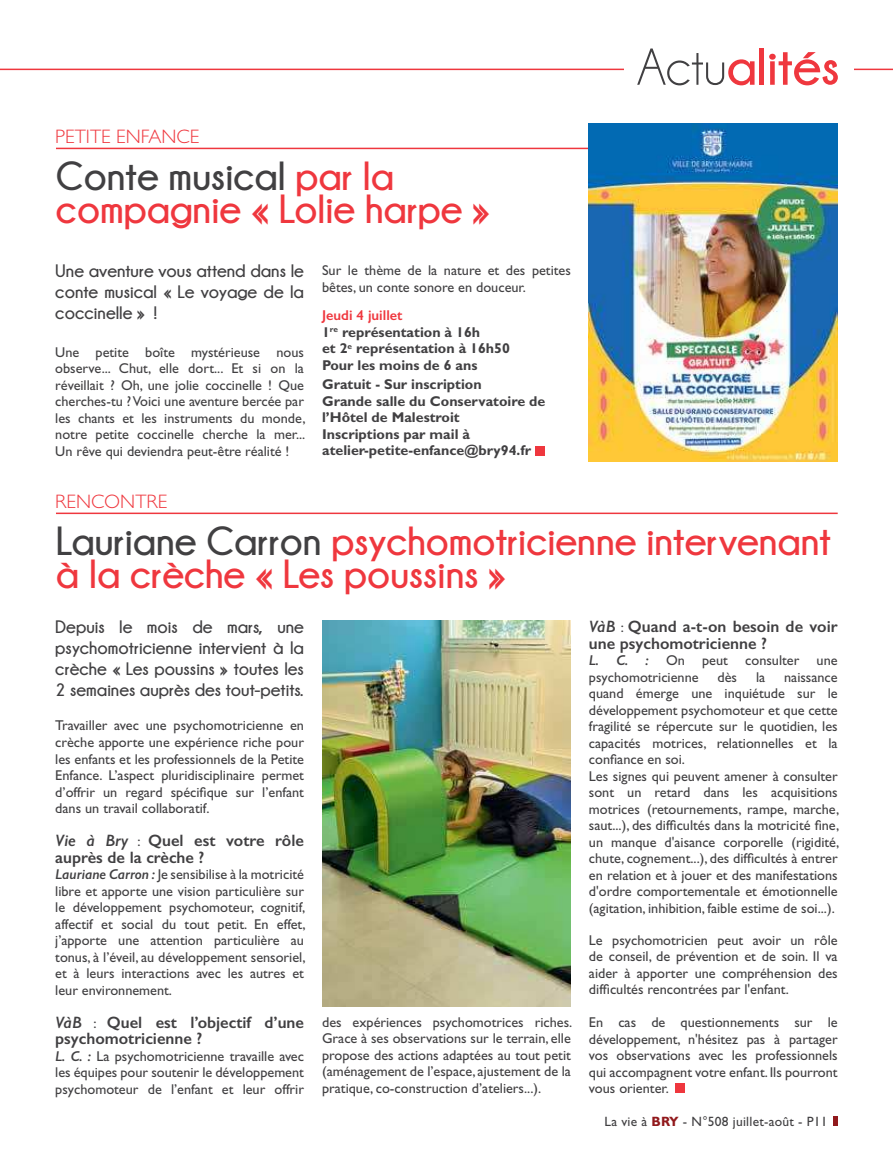
<style>
.page{position:relative;width:893px;height:1149px;background:#fff}
.page>*{position:absolute;margin:0;border:0;box-sizing:border-box;transform-origin:0 0}
.t1{font:700 52.5px "Champagne&Limousines";color:#ef373e}
.t2{font:700 40.5px/33px "Champagne&Limousines";color:#ef373e}
.t3{font:300 19.5px "Gill Sans";color:#ef373e}
.t4{font:700 18px/21px "Champagne&Limousines";color:#414042;text-align:justify}
.t5{font:600 16.5px/16.5px "Gill Sans";color:#414042}
.t6{font:14.25px/16.5px "Gill Sans";color:#414042;text-align:justify}
.t7{font:700 14.25px/16.5px "Gill Sans";color:#414042}
.t8{font:13.5px "Gill Sans";letter-spacing:.02em;color:#414042}
.s1{color:#414042}
.s2{font-weight:600;color:#ef373e}
.s3{font-weight:400;color:#414042}
.s4{font-style:italic}
.s5{font-weight:400;font-size:14.25px}
.s6{font-weight:600;font-style:italic}
.s7{font-weight:700;color:#91191c}
</style>
<div class="page">
<div style="left:833px;top:1116px;width:5px;height:9px;background:#91191c"></div>
<hr style="left:0;top:69px;width:893px;height:1px;background:#ef373e">
<div style="left:624px;top:30px;width:229px;height:73px;background:#fff"></div>
<hr style="left:56px;top:148px;width:782px;height:1px;background:#ef373e">
<hr style="left:56px;top:512px;width:782px;height:2px;background:#ef373e">
<img style="left:589px;top:123px;width:249px;height:338px">
<div style="left:675px;top:1083px;width:10px;height:9px;background:#ef373e"></div>
<div style="left:535px;top:446px;width:10px;height:9px;background:#ef373e"></div>
<img style="left:322px;top:620px;width:249px;height:386px">
<h3 class="t3" style="left:55px;top:129px;width:146px">PETITE ENFANCE</h3>
<h2 class="t2" style="left:56px;top:160px;width:436px"><span class="s1">Conte musical</span> par la compagnie « Lolie harpe »</h2>
<p class="t4" style="left:55px;top:261px;width:250px">Une aventure vous attend dans le conte musical « Le voyage de la coccinelle » !</p>
<p class="t6" style="left:55px;top:345px;width:252px">Une petite boîte mystérieuse nous observe... Chut, elle dort... Et si on la réveillait ? Oh, une jolie coccinelle ! Que cherches-tu ? Voici une aventure bercée par les chants et les instruments du monde, notre petite coccinelle cherche la mer...<br>Un rêve qui deviendra peut-être réalité !</p>
<h3 class="t3" style="left:55px;top:494px;width:113px">RENCONTRE</h3>
<p class="t6" style="left:322px;top:263px;width:250px">Sur le thème de la nature et des petites bêtes, un conte sonore en douceur.</p>
<p class="t7" style="left:322px;top:308px;width:189px"><span class="s2">Jeudi 4 juillet<br></span>1<sup>re</sup> représentation à 16h<br>et 2<sup>e</sup> représentation à 16h50<br>Pour les moins de 6 ans</p>
<p class="t7" style="left:322px;top:377px;width:225px">Gratuit - Sur inscription<br>Grande salle du Conservatoire de l’Hôtel de Malestroit<br>Inscriptions par mail à atelier-petite-enfance@bry94.fr</p>
<h1 class="t1" style="left:637px;top:43px;width:204px"><span class="s3">Actu</span>alités</h1>
<h2 class="t2" style="left:56px;top:525px;width:776px"><span class="s1">Lauriane Carron</span> psychomotricienne intervenant à la crèche « Les poussins »</h2>
<p class="t4" style="left:55px;top:616px;width:250px">Depuis le mois de mars, une psychomotricienne intervient à la crèche « Les poussins » toutes les 2 semaines auprès des tout-petits.</p>
<p class="t6" style="left:55px;top:718px;width:250px">Travailler avec une psychomotricienne en crèche apporte une expérience riche pour les enfants et les professionnels de la Petite Enfance. L’aspect pluridisciplinaire permet d’offrir un regard spécifique sur l’enfant dans un travail collaboratif.</p>
<p class="t5" style="left:55px;top:831px;width:250px"><span class="s4">Vie à Bry</span> <span class="s5">:</span> Quel est votre rôle auprès de la crèche ?</p>
<p class="t6" style="left:55px;top:867px;width:252px"><span class="s6">Lauriane Carron :</span> Je sensibilise à la motricité libre et apporte une vision particulière sur le développement psychomoteur, cognitif, affectif et social du tout petit. En effet, j’apporte une attention particulière au tonus, à l’éveil, au développement sensoriel, et à leurs interactions avec les autres et leur environnement.</p>
<p class="t5" style="left:55px;top:1013px;width:250px"><span class="s4">VàB</span> <span class="s5">:</span> Quel est l’objectif d’une psychomotricienne ?</p>
<p class="t6" style="left:55px;top:1048px;width:250px"><span class="s6">L. C. :</span> La psychomotricienne travaille avec les équipes pour soutenir le développement psychomoteur de l’enfant et leur offrir</p>
<p class="t6" style="left:322px;top:1014px;width:252px">des expériences psychomotrices riches.<br>Grace à ses observations sur le terrain, elle propose des actions adaptées au tout petit (aménagement de l’espace, ajustement de la pratique, co-construction d’ateliers...).</p>
<p class="t5" style="left:589px;top:618px;width:250px"><span class="s4">VàB</span> <span class="s5">:</span> Quand a-t-on besoin de voir une psychomotricienne ?</p>
<p class="t6" style="left:589px;top:653px;width:250px"><span class="s6">L. C. :</span> On peut consulter une psychomotricienne</p>
<p class="t6" style="left:717px;top:669px;width:21px">dès</p>
<p class="t6" style="left:756px;top:669px;width:11px">la</p>
<p class="t6" style="left:589px;top:669px;width:252px;text-align:left;text-indent:195px">naissance quand émerge une inquiétude sur le développement psychomoteur et que cette fragilité se répercute sur le quotidien, les capacités motrices, relationnelles et la confiance en soi.<br>Les signes qui peuvent amener à consulter sont un retard dans les acquisitions motrices (retournements, rampe, marche, saut...), des difficultés dans la motricité fine, un manque d'aisance corporelle (rigidité, chute, cognement...), des difficultés à entrer en relation et à jouer et des manifestations d'ordre comportementale et émotionnelle (agitation, inhibition, faible estime de soi...).</p>
<p class="t6" style="left:589px;top:932px;width:250px">Le psychomotricien peut avoir un rôle de conseil, de prévention et de soin. Il va aider à apporter une compréhension des difficultés rencontrées par l'enfant.</p>
<p class="t6" style="left:589px;top:1014px;width:250px">En cas de questionnements sur le développement, n'hésitez pas à partager vos observations avec les professionnels qui accompagnent votre enfant. Ils pourront vous orienter.</p>
<p class="t8" style="left:604px;top:1115px;width:225px">La vie à <span class="s7">BRY</span> - N°508 juillet-août - P11</p>
</div>
